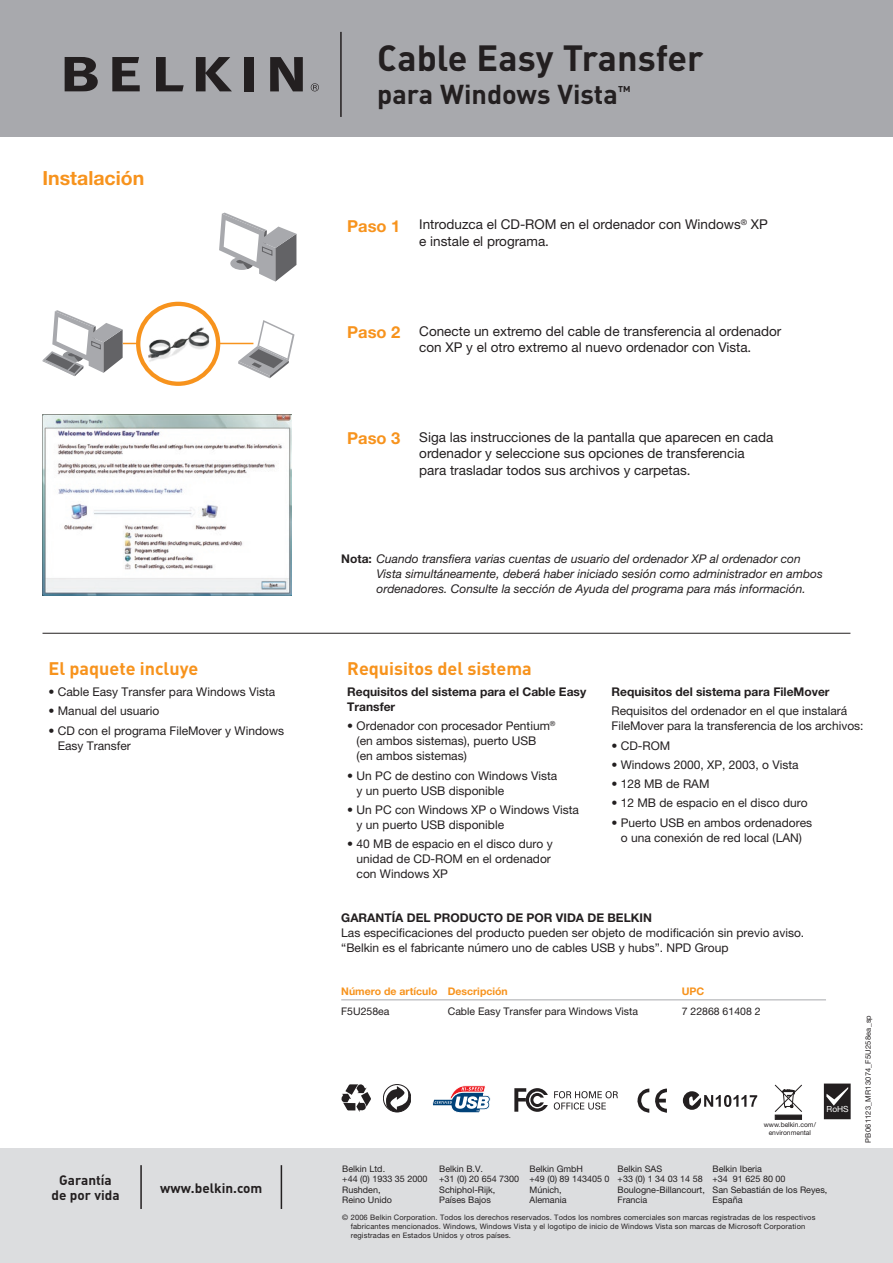
<style>
.page{position:relative;width:893px;height:1263px;background:#fff}
.page>*{position:absolute;margin:0;border:0;box-sizing:border-box;transform-origin:0 0}
.t1{font:700 36px "DIN";color:#231f20}
.t2{font:700 27px "DIN";color:#231f20}
.t3{font:700 19.5px "Helvetica Neue";color:#f7931d}
.t4{font:700 18px "DINOT";color:#f7931d}
.t5{font:13.5px/16.5px "Helvetica Neue";color:#231f20}
.t6{font:700 13.5px/14.2px "DIN";color:#231f20;text-align:center}
.t7{font:12px/15px "Helvetica Neue LT Pro";color:#231f20}
.t8{font:italic 12px/15px "Helvetica Neue";color:#231f20}
.t9{font:700 12px/15px "Helvetica Neue LT Pro";color:#231f20}
.t10{font:10.5px "Helvetica Neue LT Pro";color:#231f20}
.t11{font:700 10.5px "Helvetica Neue LT Pro";color:#f7931d}
.t12{font:9px/10.5px "Helvetica Neue LT Pro";color:#231f20}
.t13{font:7.5px/9px "Helvetica Neue LT Pro";letter-spacing:.02em;color:#231f20}
.t14{font:6.75px/7.5px "Helvetica Neue";color:#231f20;text-align:center}
.s1{font-weight:700;font-size:16.5px;color:#f7931d}
.s2{font-weight:700;font-style:normal}
</style>
<div class="page">
<div style="left:0;top:0;width:893px;height:136px;background:#a8a9ad"></div>
<hr style="left:340px;top:32px;width:2px;height:85px;background:#231f20">
<svg style="left:156px;top:57px;width:28px;height:34px"></svg>
<svg style="left:65px;top:57px;width:33px;height:34px"></svg>
<svg style="left:112px;top:57px;width:28px;height:34px"></svg>
<svg style="left:196px;top:57px;width:36px;height:34px"></svg>
<div style="left:245px;top:57px;width:9px;height:34px;background:#231f20"></div>
<svg style="left:270px;top:57px;width:33px;height:34px"></svg>
<svg style="left:311px;top:83px;width:8px;height:8px"></svg>
<hr style="left:341px;top:999px;width:485px;height:1px;background:#a8a9ad">
<img style="left:43px;top:415px;width:249px;height:181px">
<svg style="left:219px;top:213px;width:77px;height:69px"></svg>
<svg style="left:238px;top:320px;width:57px;height:58px"></svg>
<svg style="left:43px;top:310px;width:80px;height:66px"></svg>
<hr style="left:123px;top:343px;width:130px;height:1px;background:#f7931d">
<svg style="left:138px;top:304px;width:80px;height:80px"></svg>
<div style="left:136px;top:302px;width:84px;height:84px;border:4px solid #f7931d;border-radius:50%"></div>
<img style="left:143px;top:325px;width:70px;height:39px">
<div style="left:0;top:1148px;width:893px;height:115px;background:#dcdddf"></div>
<hr style="left:281px;top:1165px;width:1px;height:44px;background:#231f20">
<hr style="left:140px;top:1165px;width:2px;height:44px;background:#231f20">
<svg style="left:775px;top:1085px;width:27px;height:34px"></svg>
<svg style="left:341px;top:1084px;width:30px;height:28px"></svg>
<svg style="left:683px;top:1091px;width:74px;height:19px"></svg>
<div style="left:824px;top:1083px;width:26px;height:36px;background:#231f20"></div>
<svg style="left:554px;top:1091px;width:64px;height:18px"></svg>
<svg style="left:514px;top:1088px;width:34px;height:24px"></svg>
<svg style="left:637px;top:1088px;width:30px;height:25px"></svg>
<svg style="left:432px;top:1085px;width:59px;height:28px"></svg>
<div style="left:383px;top:1084px;width:28px;height:28px;border:1px solid #231f20;border-radius:50%"></div>
<svg style="left:386px;top:1086px;width:25px;height:26px"></svg>
<hr style="left:43px;top:633px;width:807px;height:1px;background:#231f20">
<svg style="left:826px;top:1087px;width:22px;height:19px"></svg>
<h3 class="t3" style="left:43px;top:166px;width:103px">Instalación</h3>
<h3 class="t4" style="left:49px;top:657px;width:151px">El paquete incluye</h3>
<p class="t7" style="left:49px;top:684px;width:228px">• Cable Easy Transfer para Windows Vista</p>
<p class="t7" style="left:49px;top:703px;width:112px">• Manual del usuario</p>
<p class="t7" style="left:58px;top:723px;width:228px;text-indent:-9px">• CD con el programa FileMover y Windows<br>Easy Transfer</p>
<p class="t6" style="left:52px;top:1173px;width:70px">Garantía de por vida</p>
<p class="t6" style="left:160px;top:1180px;width:104px">www.belkin.com</p>
<h1 class="t1" style="left:377px;top:35px;width:328px">Cable Easy Transfer</h1>
<h2 class="t2" style="left:377px;top:76px;width:255px">para Windows Vista<sup>™</sup></h2>
<p class="t5" style="left:419px;top:216px;width:350px;text-indent:-72px"><span class="s1">Paso 1</span> Introduzca el CD-ROM en el ordenador con Windows<sup>®</sup> XP e instale el programa.</p>
<p class="t5" style="left:419px;top:322px;width:364px;text-indent:-72px"><span class="s1">Paso 2</span> Conecte un extremo del cable de transferencia al ordenador con XP y el otro extremo al nuevo ordenador con Vista.</p>
<p class="t5" style="left:419px;top:429px;width:356px;text-indent:-72px"><span class="s1">Paso 3</span> Siga las instrucciones de la pantalla que aparecen en cada ordenador y seleccione sus opciones de transferencia para trasladar todos sus archivos y carpetas.</p>
<p class="t8" style="left:376px;top:551px;width:448px;text-indent:-35px"><span class="s2">Nota:</span> Cuando transfiera varias cuentas de usuario del ordenador XP al ordenador con<br>Vista simultáneamente, deberá haber iniciado sesión como administrador en ambos ordenadores. Consulte la sección de Ayuda del programa para más información.</p>
<h3 class="t4" style="left:347px;top:657px;width:186px">Requisitos del sistema</h3>
<p class="t9" style="left:347px;top:684px;width:241px">Requisitos del sistema para el Cable Easy<br>Transfer</p>
<p class="t7" style="left:357px;top:718px;width:200px;text-indent:-9px">• Ordenador con procesador Pentium<sup>® </sup>(en ambos sistemas), puerto USB (en ambos sistemas)</p>
<p class="t7" style="left:357px;top:768px;width:202px;text-indent:-9px">• Un PC de destino con Windows Vista y un puerto USB disponible</p>
<p class="t7" style="left:357px;top:802px;width:224px;text-indent:-9px">• Un PC con Windows XP o Windows Vista y un puerto USB disponible</p>
<p class="t7" style="left:357px;top:836px;width:198px;text-indent:-9px">• 40 MB de espacio en el disco duro y unidad de CD-ROM en el ordenador con Windows XP</p>
<p class="t9" style="left:611px;top:684px;width:220px">Requisitos del sistema para FileMover</p>
<p class="t7" style="left:611px;top:703px;width:254px">Requisitos del ordenador en el que instalará<br>FileMover para la transferencia de los archivos:</p>
<p class="t7" style="left:611px;top:738px;width:60px">• CD-ROM</p>
<p class="t7" style="left:611px;top:757px;width:189px">• Windows 2000, XP, 2003, o Vista</p>
<p class="t7" style="left:611px;top:776px;width:100px">• 128 MB de RAM</p>
<p class="t7" style="left:611px;top:795px;width:198px">• 12 MB de espacio en el disco duro</p>
<p class="t7" style="left:611px;top:815px;width:202px;text-align:center">• Puerto USB en ambos ordenadores o una conexión de red local (LAN)</p>
<p class="t9" style="left:341px;top:910px;width:312px">GARANTÍA DEL PRODUCTO DE POR VIDA DE BELKIN</p>
<p class="t7" style="left:341px;top:925px;width:464px">Las especificaciones del producto pueden ser objeto de modificación sin previo aviso. “Belkin es el fabricante número uno de cables USB y hubs”. NPD Group</p>
<p class="t11" style="left:341px;top:985px;width:168px">Número de artículo Descripción</p>
<p class="t11" style="left:682px;top:985px;width:24px">UPC</p>
<p class="t10" style="left:341px;top:1004px;width:50px">F5U258ea</p>
<p class="t10" style="left:448px;top:1004px;width:192px">Cable Easy Transfer para Windows Vista</p>
<p class="t10" style="left:682px;top:1004px;width:80px">7 22868 61408 2</p>
<p class="t14" style="left:764px;top:1121px;width:54px">www.belkin.com/ environmental</p>
<p class="t12" style="left:342px;top:1163px;width:87px">Belkin Ltd.<br>+44 (0) 1933 35 2000<br>Rushden,<br>Reino Unido</p>
<p class="t12" style="left:439px;top:1163px;width:82px">Belkin B.V.<br>+31 (0) 20 654 7300<br>Schiphol-Rijk,<br>Países Bajos</p>
<p class="t12" style="left:529px;top:1163px;width:82px">Belkin GmbH<br>+49 (0) 89 143405 0<br>Múnich,<br>Alemania</p>
<p class="t12" style="left:618px;top:1163px;width:89px">Belkin SAS<br>+33 (0) 1 34 03 14 58<br>Boulogne-Billancourt,<br>Francia</p>
<p class="t12" style="left:713px;top:1163px;width:116px">Belkin Iberia<br>+34 91 625 80 00<br>San Sebastián de los Reyes,<br>España</p>
<p class="t13" style="left:351px;top:1213px;width:466px;text-indent:-8px">© 2006 Belkin Corporation. Todos los derechos reservados. Todos los nombres comerciales son marcas registradas de los respectivos fabricantes mencionados. Windows, Windows Vista y el logotipo de inicio de Windows Vista son marcas de Microsoft Corporation registradas en Estados Unidos y otros países.</p>
<p class="t13" style="left:864px;top:1142px;width:129px;rotate:-90deg">PB061123_MR13074_F5U258ea_sp</p>
</div>
